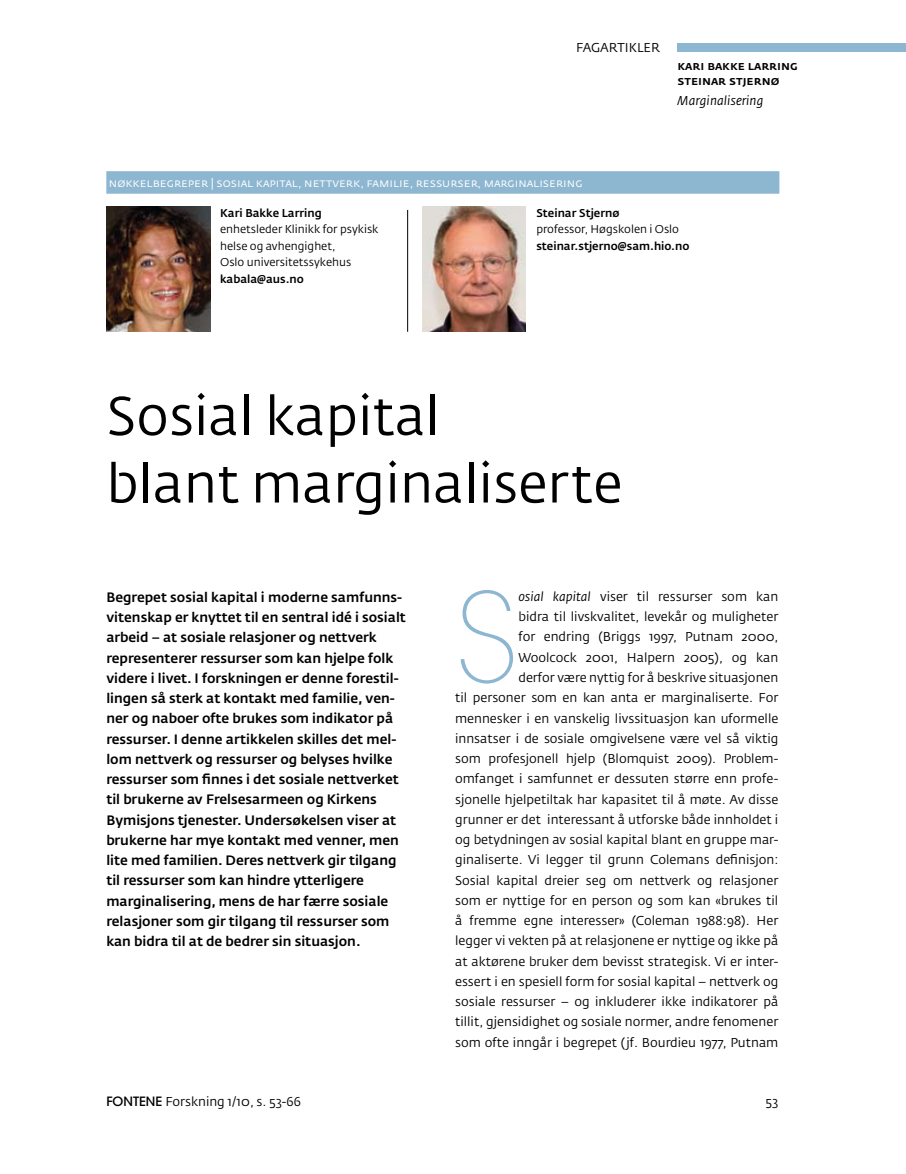
<style>
.page{position:relative;width:906px;height:1174px;background:#fff}
.page>*{position:absolute;margin:0;border:0;box-sizing:border-box;transform-origin:0 0}
.t1{font:200 122.25px "ITC Avant Garde Std";color:#8db6d0}
.t2{font:54px/67.5px "Fedra Sans Std";color:#000}
.t3{font:500 13.5px/20.2px "Fedra Sans Std";color:#000}
.t4{font:12.75px/20.2px "Fedra Sans Std";color:#000;text-align:right}
.t5{font:500 12.75px/15px "Fedra Sans Std";color:#000}
.t6{font:italic 12.75px "Fedra Sans Std";color:#000}
.t7{font:12.75px "Fedra Sans Std";letter-spacing:.04em;color:#000}
.t8{font:12px "Fedra Sans Std";color:#fff}
.t9{font:11.25px/16.5px "Fedra Sans Std";color:#000}
.t10{font:500 11.25px "Fedra Sans Std";color:#000}
.s1{font-style:italic}
.s2{font-family:"ITC Avant Garde Std";font-weight:500}
</style>
<div class="page">
<div style="left:677px;top:43px;width:229px;height:9px;background:#8db6d0"></div>
<img style="left:106px;top:206px;width:104px;height:125px">
<img style="left:422px;top:207px;width:104px;height:125px">
<div style="left:106px;top:171px;width:673px;height:23px;background:#8db6d0"></div>
<hr style="left:407px;top:210px;width:1px;height:122px;background:#000">
<p class="t7" style="left:576px;top:40px;width:85px">fagartikler</p>
<p class="t5" style="left:677px;top:58px;width:122px">Kari Bakke Larring<br>Steinar Stjernø</p>
<p class="t6" style="left:677px;top:93px;width:87px">Marginalisering</p>
<p class="t8" style="left:109px;top:175px;width:475px">nøkkelbegreper | Sosial kapital, nettverk, familie, ressurser, marginalisering</p>
<p class="t10" style="left:220px;top:206px;width:103px">Kari Bakke Larring</p>
<p class="t9" style="left:220px;top:221px;width:160px">enhetsleder Klinikk for psykisk helse og avhengighet,<br>Oslo universitetssykehus</p>
<p class="t10" style="left:220px;top:272px;width:85px">kabala@aus.no</p>
<p class="t10" style="left:536px;top:206px;width:85px">Steinar Stjernø</p>
<p class="t9" style="left:536px;top:221px;width:144px">professor, Høgskolen i Oslo</p>
<p class="t10" style="left:536px;top:239px;width:155px">steinar.stjerno@sam.hio.no</p>
<h2 class="t2" style="left:106px;top:383px;width:517px">Sosial kapital<br>blant marginaliserte</h2>
<p class="t3" style="left:106px;top:587px;width:301px">Begrepet sosial kapital i moderne samfunns&shy;vitenskap er knyttet til en sentral idé i sosialt arbeid – at sosiale relasjoner og nettverk representerer ressurser som kan hjelpe folk videre i livet. I forskningen er denne forestil&shy;lingen så sterk at kontakt med familie, ven&shy;ner og naboer ofte brukes som indikator på ressurser. I denne artikkelen skilles det mel&shy;lom nettverk og ressurser og belyses hvilke ressurser som finnes i det sosiale nettverket til brukerne av Frelsesarmeen og Kirkens Bymisjons tjenester. Undersøkelsen viser at brukerne har mye kontakt med venner, men lite med familien. Deres nettverk gir tilgang til ressurser som kan hindre ytterligere marginalisering, mens de har færre sosiale relasjoner som gir tilgang til ressurser som kan bidra til at de bedrer sin situasjon.</p>
<h1 class="t1" style="left:455px;top:566px;width:65px">S</h1>
<p class="t4" style="left:455px;top:586px;width:325px"><span class="s1">osial kapital</span> viser til ressurser som kan<br>bidra til livskvalitet, levekår og muligheter<br>for endring (Briggs 1997, Putnam 2000,<br>Woolcock 2001, Halpern 2005), og kan<br>derfor være nyttig for å beskrive situasjonen<br>til personer som en kan anta er marginaliserte. For mennesker i en vanskelig livssituasjon kan uformelle innsatser i de sosiale omgivelsene være vel så viktig som profesjonell hjelp (Blomquist 2009). Problem&shy;omfanget i samfunnet er dessuten større enn profe&shy;sjonelle hjelpetiltak har kapasitet til å møte. Av disse grunner er det interessant å utforske både innholdet i og betydningen av sosial kapital blant en gruppe mar&shy;ginaliserte. Vi legger til grunn Colemans definisjon:<br>Sosial kapital dreier seg om nettverk og relasjoner som er nyttige for en person og som kan «brukes til å fremme egne interesser» (Coleman 1988:98). Her legger vi vekten på at relasjonene er nyttige og ikke på at aktørene bruker dem bevisst strategisk. Vi er inter&shy;essert i en spesiell form for sosial kapital – nettverk og sosiale ressurser – og inkluderer ikke indikatorer på tillit, gjensidighet og sosiale normer, andre fenomener som ofte inngår i begrepet (jf. Bourdieu 1977, Putnam</p>
<p class="t4" style="left:106px;top:1091px;width:196px"><span class="s2">FONTENE</span> Forskning 1/10, s. 53-66</p>
<p class="t4" style="left:765px;top:1091px;width:14px">53</p>
</div>
